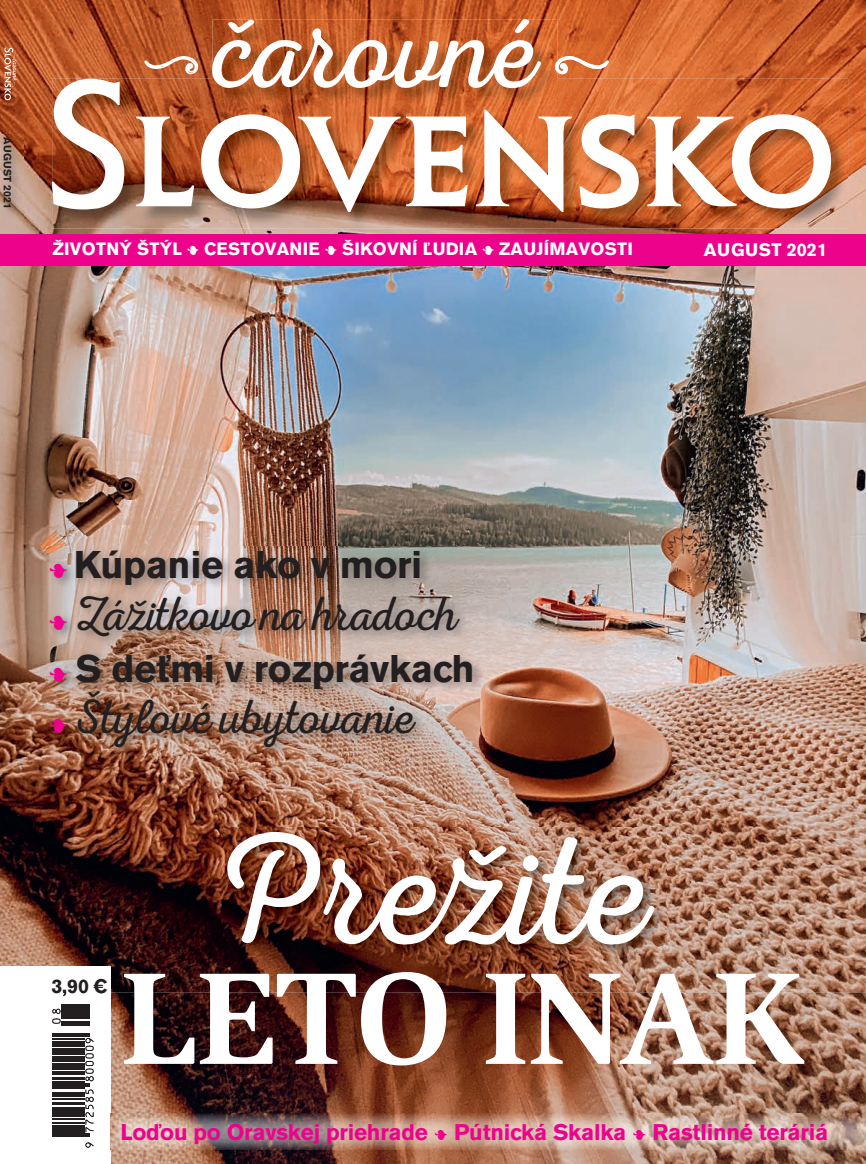
<style>
.page{position:relative;width:866px;height:1164px;background:#fff}
.page>*{position:absolute;margin:0;border:0;box-sizing:border-box;transform-origin:0 0}
.t1{font:159px "Nexa Rust Script L 00";letter-spacing:.005em;color:#fff}
.t2{font:700 135px "Slimbach Itc TOT";letter-spacing:-.01em;color:#fff}
.t3{font:48.45px "Nexa Rust Script L 00";letter-spacing:-.005em;color:#231f20}
.t4{font:38.25px "Akzidenz Grotesk BECE Bold";letter-spacing:-.01em;color:#231f20}
.t5{font:22.5px "Akzidenz Grotesk BECE Bold";letter-spacing:-.01em;color:#ed028c}
.t6{font:19.5px "Akzidenz Grotesk BECE Bold";color:#231f20}
.t7{font:18px "Akzidenz Grotesk BECE Bold";letter-spacing:.025em;color:#fff}
.t8{font:17.7px "Akzidenz Grotesk BECE Bold";letter-spacing:.015em;color:#fff}
.t9{font:10.5px "Akzidenz Grotesk BECE Bold";letter-spacing:.02em;color:#231f20}
.s1{font-family:"Minion Pro";font-size:20.55px}
.s2{font-family:"Minion Pro";font-size:31.8px;color:#ed028c}
.s3{font-family:"Minion Pro"}
</style>
<div class="page">
<img style="left:0;top:0;width:866px;height:992px">
<div style="left:0;top:234px;width:866px;height:31px;background:#ed028c"></div>
<div style="left:0;top:966px;width:111px;height:197px;background:#fff"></div>
<img style="left:52px;top:79px;width:796px;height:149px">
<svg style="left:52px;top:79px;width:779px;height:133px"></svg>
<svg style="left:144px;top:56px;width:54px;height:18px"></svg>
<img style="left:212px;top:20px;width:345px;height:85px">
<svg style="left:555px;top:56px;width:54px;height:18px"></svg>
<svg style="left:205px;top:19px;width:336px;height:73px"></svg>
<img style="left:0;top:134px;width:24px;height:86px">
<svg style="left:4px;top:48px;width:13px;height:52px"></svg>
<img style="left:47px;top:546px;width:437px;height:213px">
<img style="left:111px;top:992px;width:755px;height:171px">
<img style="left:53px;top:992px;width:53px;height:4px">
<img style="left:52px;top:996px;width:41px;height:152px">
<img style="left:52px;top:1133px;width:38px;height:3px">
<img style="left:52px;top:1125px;width:32px;height:7px">
<img style="left:52px;top:1122px;width:32px;height:1px">
<img style="left:52px;top:1118px;width:32px;height:1px">
<img style="left:52px;top:1107px;width:32px;height:8px">
<img style="left:52px;top:1102px;width:32px;height:1px">
<img style="left:52px;top:1098px;width:32px;height:1px">
<img style="left:52px;top:1091px;width:32px;height:5px">
<img style="left:52px;top:1087px;width:32px;height:1px">
<img style="left:52px;top:1083px;width:38px;height:3px">
<img style="left:52px;top:1081px;width:32px;height:1px">
<img style="left:52px;top:1077px;width:32px;height:1px">
<img style="left:52px;top:1071px;width:32px;height:3px">
<img style="left:52px;top:1068px;width:32px;height:1px">
<img style="left:52px;top:1063px;width:32px;height:3px">
<img style="left:52px;top:1056px;width:32px;height:5px">
<img style="left:52px;top:1048px;width:32px;height:5px">
<img style="left:52px;top:1038px;width:32px;height:8px">
<img style="left:52px;top:1033px;width:38px;height:3px">
<img style="left:61px;top:1003px;width:29px;height:5px">
<svg style="left:85px;top:1142px;width:9px;height:5px"></svg>
<svg style="left:85px;top:1089px;width:9px;height:43px"></svg>
<svg style="left:85px;top:1037px;width:9px;height:44px"></svg>
<svg style="left:52px;top:1008px;width:38px;height:17px"></svg>
<img style="left:111px;top:1113px;width:755px;height:36px">
<img style="left:223px;top:827px;width:443px;height:130px">
<p class="t9" style="left:14px;top:137px;width:73px;rotate:90deg">AUGUST 2021</p>
<p class="t8" style="left:53px;top:239px;width:581px">ŽIVOTNÝ ŠTÝL <span class="s1">•</span> CESTOVANIE <span class="s1">•</span> ŠIKOVNÍ ĽUDIA <span class="s1">•</span> ZAUJÍMAVOSTI</p>
<p class="t7" style="left:704px;top:239px;width:125px">AUGUST 2021</p>
<h3 class="t4" style="left:48px;top:542px;width:375px"><span class="s2">•</span> Kúpanie ako v mori</h3>
<h3 class="t3" style="left:48px;top:596px;width:412px"><span class="s2">•</span> Zážitkovo na hradoch</h3>
<h3 class="t4" style="left:48px;top:646px;width:428px"><span class="s2">•</span> S deťmi v rozprávkach</h3>
<h3 class="t3" style="left:48px;top:700px;width:367px"><span class="s2">•</span> Štýlové ubytovanie</h3>
<p class="t6" style="left:51px;top:974px;width:57px">3,90 €</p>
<h1 class="t1" style="left:220px;top:833px;width:427px">Prežite</h1>
<h2 class="t2" style="left:120px;top:967px;width:685px">LETO INAK</h2>
<p class="t5" style="left:120px;top:1118px;width:709px">Loďou po Oravskej priehrade <span class="s3">•</span> Pútnická Skalka <span class="s3">•</span> Rastlinné teráriá</p>
</div>
